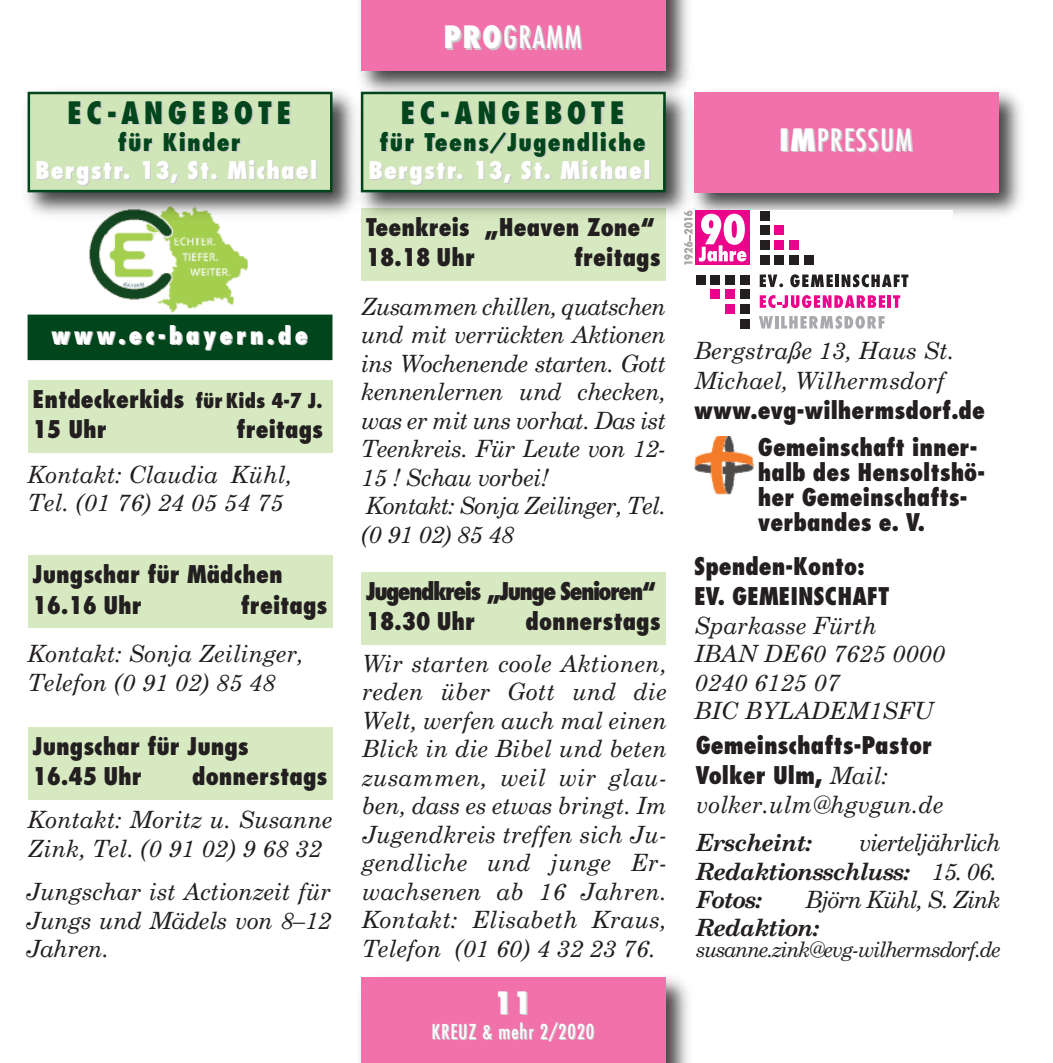
<style>
.page{position:relative;width:1053px;height:1063px;background:#fff}
.page>*{position:absolute;margin:0;border:0;box-sizing:border-box;transform-origin:0 0}
.t1{font:30px "Fujiyama Extra Bold Plain";letter-spacing:.15em;color:#00451c}
.t2{font:30px "Fujiyama Plain";letter-spacing:.05em;color:#fff}
.t3{font:30px "Fujiyama Extra Bold Plain";color:#fff}
.t4{font:italic 23.75px/28.5px "Century Schoolbook";color:#231f20}
.t5{font:23.75px/30.2px "Fujiyama Extra Bold Plain";color:#231f20}
.t6{font:italic 23.75px/28.5px "Century Schoolbook";letter-spacing:-.025em;color:#231f20}
.t7{font:italic 700 23.75px/28.5px "Century Schoolbook";letter-spacing:-.05em;color:#231f20}
.t8{font:23.75px "Fujiyama Extra Bold Plain";letter-spacing:.05em;color:#fff}
.t9{font:23.75px/30.2px "Fujiyama Extra Bold Plain";letter-spacing:-.07em;color:#231f20}
.t10{font:23.75px "Fujiyama Extra Bold Plain";letter-spacing:.05em;color:#00451c}
.t11{font:23.75px "Fujiyama Extra Bold Plain";letter-spacing:.15em;color:#fff}
.t12{font:italic 23.75px "Century Schoolbook";letter-spacing:-.05em;color:#231f20}
.t13{font:italic 21.25px "Century Schoolbook";letter-spacing:-.055em;color:#231f20}
.t14{font:20px "Fujiyama Plain";letter-spacing:.05em;color:#fff}
.s1{font-size:20px}
.s2{font-family:"Fujiyama Extra Bold Plain"}
.s3{font-family:"Fujiyama Extra Bold Plain";color:#ccc}
.s4{font-family:"Century Schoolbook";font-style:italic}
.s5{font-weight:400}
</style>
<div class="page">
<img style="left:360px;top:977px;width:329px;height:86px">
<div style="left:361px;top:977px;width:304px;height:86px;background:#f171ab"></div>
<img style="left:360px;top:0;width:329px;height:81px">
<div style="left:361px;top:0;width:304px;height:71px;background:#f171ab"></div>
<img style="left:698px;top:91px;width:324px;height:124px">
<div style="left:694px;top:92px;width:304px;height:100px;background:#f171ab"></div>
<img style="left:89px;top:225px;width:160px;height:88px">
<img style="left:26px;top:91px;width:324px;height:134px">
<div style="left:30px;top:94px;width:300px;height:96px;background:#d0e6b8"></div>
<div style="left:28px;top:92px;width:304px;height:100px;border:2px solid #00451c"></div>
<div style="left:30px;top:317px;width:300px;height:41px;background:#00451c"></div>
<div style="left:28px;top:315px;width:304px;height:45px;border:2px solid #00451c"></div>
<div style="left:28px;top:556px;width:304px;height:72px;background:#d6e9c0"></div>
<div style="left:28px;top:727px;width:304px;height:72px;background:#d6e9c0"></div>
<div style="left:361px;top:208px;width:304px;height:72px;background:#d6e9c0"></div>
<img style="left:350px;top:81px;width:348px;height:144px">
<div style="left:363px;top:94px;width:300px;height:96px;background:#d0e6b8"></div>
<div style="left:361px;top:92px;width:304px;height:100px;border:2px solid #00451c"></div>
<div style="left:361px;top:572px;width:304px;height:73px;background:#d6e9c0"></div>
<img style="left:694px;top:437px;width:61px;height:58px">
<div style="left:684px;top:211px;width:268px;height:124px;background:#fff"></div>
<div style="left:695px;top:211px;width:54px;height:54px;background:#ed028c"></div>
<svg style="left:698px;top:214px;width:48px;height:48px"></svg>
<svg style="left:684px;top:211px;width:8px;height:54px"></svg>
<div style="left:739px;top:319px;width:10px;height:10px;background:#231f20"></div>
<div style="left:739px;top:304px;width:10px;height:10px;background:#231f20"></div>
<div style="left:725px;top:304px;width:10px;height:10px;background:#ed028c"></div>
<div style="left:739px;top:289px;width:10px;height:10px;background:#231f20"></div>
<div style="left:725px;top:289px;width:10px;height:10px;background:#ed028c"></div>
<div style="left:710px;top:289px;width:10px;height:10px;background:#ed028c"></div>
<div style="left:739px;top:275px;width:10px;height:10px;background:#231f20"></div>
<div style="left:725px;top:275px;width:10px;height:10px;background:#231f20"></div>
<div style="left:710px;top:275px;width:10px;height:10px;background:#231f20"></div>
<div style="left:695px;top:275px;width:10px;height:10px;background:#231f20"></div>
<div style="left:803px;top:255px;width:10px;height:10px;background:#231f20"></div>
<div style="left:789px;top:255px;width:10px;height:10px;background:#231f20"></div>
<div style="left:774px;top:255px;width:10px;height:10px;background:#231f20"></div>
<div style="left:759px;top:255px;width:10px;height:10px;background:#231f20"></div>
<div style="left:789px;top:240px;width:10px;height:10px;background:#ed028c"></div>
<div style="left:759px;top:240px;width:10px;height:10px;background:#231f20"></div>
<div style="left:774px;top:240px;width:10px;height:10px;background:#ed028c"></div>
<div style="left:774px;top:225px;width:10px;height:10px;background:#ed028c"></div>
<div style="left:759px;top:225px;width:10px;height:10px;background:#231f20"></div>
<div style="left:759px;top:211px;width:10px;height:10px;background:#231f20"></div>
<svg style="left:759px;top:275px;width:24px;height:12px"></svg>
<svg style="left:790px;top:274px;width:118px;height:13px"></svg>
<svg style="left:759px;top:295px;width:126px;height:13px"></svg>
<hr style="left:887px;top:295px;width:4px;height:13px;background:#ed028c">
<svg style="left:893px;top:295px;width:7px;height:13px"></svg>
<svg style="left:759px;top:316px;width:125px;height:13px"></svg>
<div style="left:28px;top:380px;width:304px;height:72px;background:#d6e9c0"></div>
<p class="t1" style="left:67px;top:96px;width:226px">EC-ANGEBOTE</p>
<p class="t10" style="left:118px;top:129px;width:124px">für Kinder</p>
<p class="t8" style="left:35px;top:157px;width:284px">Bergstr. 13, St. Michael</p>
<p class="t11" style="left:51px;top:322px;width:258px">www.ec-bayern.de</p>
<p class="t5" style="left:33px;top:385px;width:291px">Entdeckerkids <span class="s1">fürKids 4-7 J.<br></span>15 Uhr</p>
<p class="t5" style="left:236px;top:415px;width:88px">freitags</p>
<p class="t4" style="left:28px;top:460px;width:266px">Kontakt: Claudia Kühl,<br>Tel. (01 76) 24 05 54 75</p>
<p class="t5" style="left:33px;top:560px;width:251px">Jungschar für Mädchen<br>16.16 Uhr</p>
<p class="t5" style="left:241px;top:590px;width:88px">freitags</p>
<p class="t4" style="left:28px;top:640px;width:277px">Kontakt: Sonja Zeilinger,<br>Telefon (0 91 02) 85 48</p>
<p class="t5" style="left:33px;top:731px;width:218px">Jungschar für Jungs<br>16.45 Uhr</p>
<p class="t5" style="left:192px;top:761px;width:137px">donnerstags</p>
<p class="t4" style="left:28px;top:806px;width:306px">Kontakt: Moritz u. Susanne<br>Zink, Tel. (0 91 02) 9 68 32</p>
<p class="t4" style="left:26px;top:878px;width:306px;text-align:justify">Jungschar ist Actionzeit für Jungs und Mädels von 8–12<br>Jahren.</p>
<p class="t2" style="left:443px;top:21px;width:140px"><span class="s2">PRO</span>GRAMM</p>
<p class="t1" style="left:400px;top:96px;width:226px">EC-ANGEBOTE</p>
<p class="t10" style="left:379px;top:129px;width:268px">für Teens/Jugendliche</p>
<p class="t8" style="left:368px;top:157px;width:284px">Bergstr. 13, St. Michael</p>
<p class="t5" style="left:366px;top:212px;width:290px">Teenkreis „Heaven Zone“<br>18.18 Uhr</p>
<p class="t5" style="left:574px;top:243px;width:88px">freitags</p>
<p class="t6" style="left:361px;top:292px;width:306px">Zusammen chillen, quatschen und mit verrückten Aktionen ins Wochenende starten. Gott kennenlernen und checken, was er mit uns vorhat. Das ist<br>Teenkreis. Für Leute von 12-<br>15 ! Schau vorbei!<br>Kontakt: Sonja Zeilinger, Tel. (0 91 02) 85 48</p>
<p class="t9" style="left:366px;top:577px;width:292px">Jugendkreis „Junge Senioren“<br>18.30 Uhr</p>
<p class="t5" style="left:525px;top:607px;width:137px">donnerstags</p>
<p class="t4" style="left:361px;top:649px;width:306px;text-align:justify">Wir starten coole Aktionen, reden über Gott und die Welt, werfen auch mal einen Blick in die Bibel und beten zusammen, weil wir glau&shy;ben, dass es etwas bringt. Im Jugendkreis treffen sich Ju&shy;gendliche und junge Er&shy;wachsenen ab 16 Jahren.<br>Kontakt: Elisabeth Kraus, Telefon (01 60) 4 32 23 76.</p>
<p class="t3" style="left:493px;top:986px;width:39px">11</p>
<p class="t14" style="left:431px;top:1020px;width:164px">KREUZ &amp; mehr 2/2020</p>
<p class="t2" style="left:779px;top:123px;width:135px"><span class="s2">I</span><span class="s3">M</span>PRESSUM</p>
<p class="t4" style="left:694px;top:336px;width:261px;line-height:30.2px">Bergstraße 13, Haus St.<br>Michael, Wilhermsdorf</p>
<p class="t5" style="left:757px;top:393px;width:228px;line-height:36.8px;text-indent:-64px">www.evg-wilhermsdorf.de<br>Gemeinschaft inner-</p>
<p class="t5" style="left:757px;top:460px;width:228px;line-height:25px">halb des Hensoltshö&shy;her Gemeinschafts&shy;verbandes e. V.</p>
<p class="t5" style="left:694px;top:552px;width:197px">Spenden-Konto:<br>EV. GEMEINSCHAFT</p>
<p class="t4" style="left:694px;top:611px;width:252px">Sparkasse Fürth<br>IBAN DE60 7625 0000<br>0240 6125 07<br>BIC BYLADEM1SFU</p>
<p class="t5" style="left:695px;top:731px;width:238px">Gemeinschafts-Pastor<br>Volker Ulm, <span class="s4">Mail:</span></p>
<p class="t4" style="left:695px;top:790px;width:249px">volker.ulm@hgvgun.de</p>
<p class="t7" style="left:695px;top:829px;width:306px;text-indent:163px"><span class="s5">vierteljährlich<br></span>Redaktionsschluss: <span class="s5">15. 06.<br></span>Fotos:</p>
<p class="t7" style="left:695px;top:829px;width:118px">Erscheint:</p>
<p class="t12" style="left:805px;top:886px;width:197px">Björn Kühl, S. Zink</p>
<p class="t7" style="left:695px;top:913px;width:125px">Redaktion:</p>
<p class="t13" style="left:695px;top:938px;width:306px">susanne.zink@evg-wilhermsdorf.de</p>
</div>
